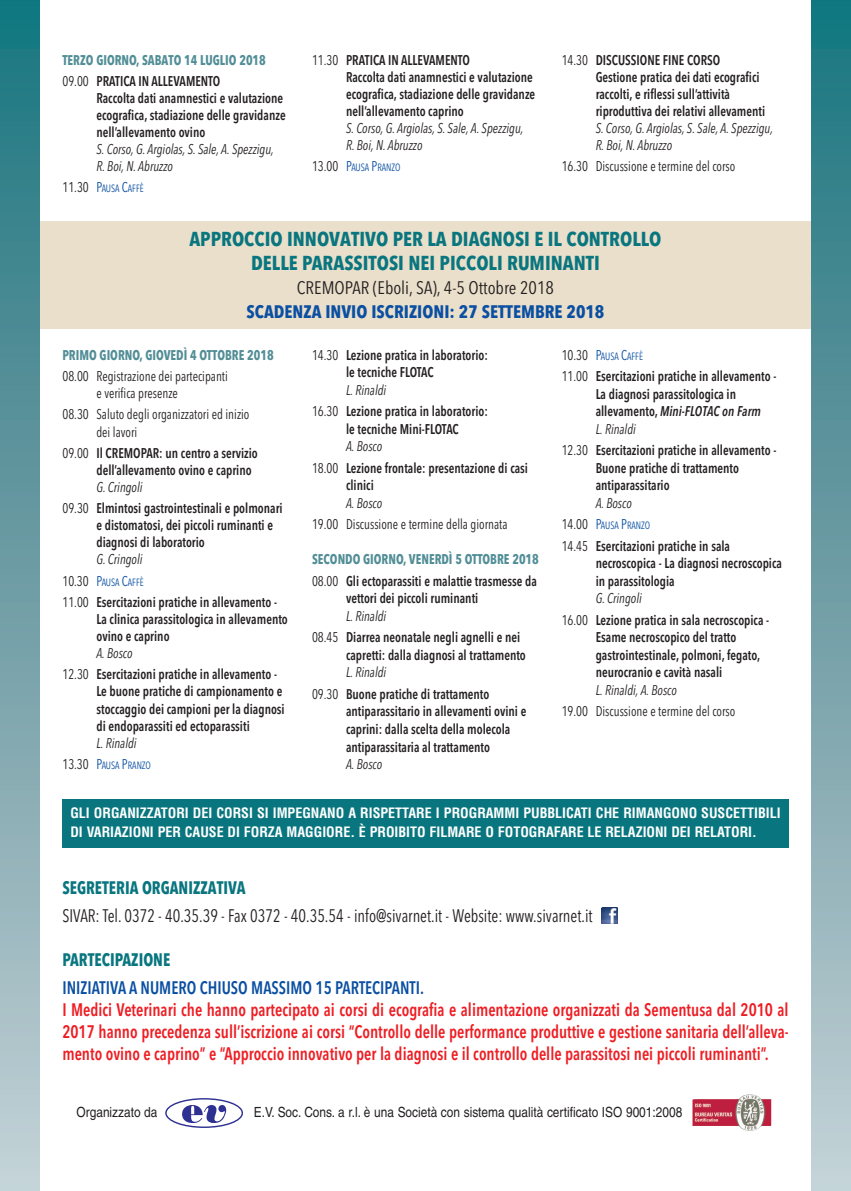
<style>
.page{position:relative;width:851px;height:1191px;background:#fff}
.page>*{position:absolute;margin:0;border:0;box-sizing:border-box;transform-origin:0 0}
.t1{font:700 20px/24px "Avenir Next Condensed";color:#09767f;text-align:center}
.t2{font:600 18px/22px "Avenir Next Condensed";color:#ee1d23;text-align:justify;scale:.9 1}
.t3{font:18px "Avenir Next Condensed";color:#231f20;scale:.9 1}
.t4{font:600 18px "Avenir Next Condensed";color:#0a4fa2;scale:.9 1}
.t5{font:700 18px "Avenir Next Condensed";color:#0a4fa2}
.t6{font:700 18px "Avenir Next Condensed";color:#09767f;scale:.9 1}
.t7{font:18px "Avenir Next Condensed";color:#231f20}
.t8{font:600 14px/17.6px "Avenir Next Condensed";color:#231f20;scale:.9 1}
.t9{font:italic 14px/17px "Avenir Next Condensed";color:#231f20;scale:.9 1}
.t10{font:14px/17.2px "Avenir Next Condensed";color:#231f20;scale:.9 1}
.t11{font:700 condensed 14px/19px "Helvetica";color:#fff}
.t12{font:700 14px/21px "Avenir Next Condensed";color:#528e97;scale:.9 1}
.t13{font:14px "Helvetica";color:#231f20;scale:.85 1}
.t14{font:10.4px "Avenir Next Condensed";color:#0a4fa2;scale:.9 1}
.s1{font-weight:400;color:#231f20}
.s2{font-weight:600;color:#231f20}
.s3{font-size:14px;color:#231f20}
.s4{font-size:14px}
.s5{font-weight:400}
.s6{font-weight:400;font-style:italic}
.s7{font-weight:700;color:#528e97}
.s8{font-style:italic}
</style>
<div class="page">
<div style="left:40px;top:221px;width:771px;height:108px;background:#eadfca"></div>
<svg style="left:166px;top:1098px;width:76px;height:29px"></svg>
<div style="left:165px;top:1098px;width:78px;height:30px;border:1px solid #2e3092;border-radius:50%"></div>
<svg style="left:182px;top:1105px;width:44px;height:18px"></svg>
<img style="left:692px;top:1094px;width:79px;height:36px">
<img style="left:601px;top:907px;width:16px;height:16px">
<div style="left:0;top:0;width:40px;height:1191px;background:linear-gradient(to bottom,#1a727c,#c6cfd4)"></div>
<div style="left:811px;top:0;width:39px;height:1191px;background:linear-gradient(to bottom,#1a727c,#c6cfd4)"></div>
<div style="left:62px;top:799px;width:726px;height:49px;background:#09767f"></div>
<p class="t12" style="left:62px;top:50px;width:227px">TERZO GIORNO, SABATO 14 LUGLIO 2018<br><span class="s1">09.00</span> <span class="s2">PRATICA IN ALLEVAMENTO</span></p>
<p class="t8" style="left:96px;top:91px;width:212px;line-height:17px">Raccolta dati anamnestici e valutazione ecografica, stadiazione delle gravidanze nell’allevamento ovino</p>
<p class="t9" style="left:96px;top:142px;width:199px">S. Corso, G. Argiolas, S. Sale, A. Spezzigu,<br>R. Boi, N. Abruzzo</p>
<p class="t14" style="left:62px;top:184px;width:92px"><span class="s3">11.30</span> <span class="s4">P</span>AUSA <span class="s4">C</span>AFFÈ</p>
<p class="t8" style="left:346px;top:53px;width:212px;line-height:17px;text-indent:-34px"><span class="s5">11.30</span> PRATICA IN ALLEVAMENTO<br>Raccolta dati anamnestici e valutazione ecografica, stadiazione delle gravidanze nell’allevamento caprino</p>
<p class="t9" style="left:346px;top:121px;width:199px">S. Corso, G. Argiolas, S. Sale, A. Spezzigu,<br>R. Boi, N. Abruzzo</p>
<p class="t14" style="left:312px;top:163px;width:100px"><span class="s3">13.00</span> <span class="s4">P</span>AUSA <span class="s4">P</span>RANZO</p>
<p class="t8" style="left:595px;top:53px;width:190px;line-height:17px;text-indent:-34px"><span class="s5">14.30</span> DISCUSSIONE FINE CORSO Gestione pratica dei dati ecografici raccolti, e riflessi sull’attività riproduttiva dei relativi allevamenti</p>
<p class="t9" style="left:595px;top:121px;width:199px">S. Corso, G. Argiolas, S. Sale, A. Spezzigu,<br>R. Boi, N. Abruzzo</p>
<p class="t10" style="left:561px;top:159px;width:194px">16.30 Discussione e termine del corso</p>
<h1 class="t1" style="left:189px;top:227px;width:473px">APPROCCIO INNOVATIVO PER LA DIAGNOSI E IL CONTROLLO<br>DELLE PARASSITOSI NEI PICCOLI RUMINANTI</h1>
<p class="t7" style="left:297px;top:280px;width:258px">CREMOPAR (Eboli, SA), 4-5 Ottobre 2018</p>
<p class="t5" style="left:246px;top:301px;width:359px">SCADENZA INVIO ISCRIZIONI: 27 SETTEMBRE 2018</p>
<p class="t12" style="left:62px;top:344px;width:236px">PRIMO GIORNO, GIOVEDÌ 4 OTTOBRE 2018</p>
<p class="t10" style="left:96px;top:369px;width:147px;text-indent:-34px">08.00 Registrazione dei partecipanti e verifica presenze</p>
<p class="t10" style="left:96px;top:407px;width:171px;text-indent:-34px">08.30 Saluto degli organizzatori ed inizio dei lavori</p>
<p class="t8" style="left:96px;top:445px;width:181px;text-indent:-34px"><span class="s5">09.00</span> Il CREMOPAR: un centro a servizio dell’allevamento ovino e caprino</p>
<p class="t8" style="left:62px;top:478px;width:246px;line-height:21.2px;text-indent:34px"><span class="s6">G. Cringoli<br></span><span class="s5">09.30</span> Elmintosi gastrointestinali e polmonari</p>
<p class="t8" style="left:96px;top:518px;width:198px">e distomatosi, dei piccoli ruminanti e diagnosi di laboratorio</p>
<p class="t9" style="left:96px;top:552px;width:53px">G. Cringoli</p>
<p class="t14" style="left:62px;top:578px;width:92px"><span class="s3">10.30</span> <span class="s4">P</span>AUSA <span class="s4">C</span>AFFÈ</p>
<p class="t8" style="left:96px;top:594px;width:214px;text-indent:-34px"><span class="s5">11.00</span> Esercitazioni pratiche in allevamento -<br>La clinica parassitologica in allevamento ovino e caprino</p>
<p class="t8" style="left:62px;top:644px;width:240px;line-height:21.2px;text-indent:34px"><span class="s6">A. Bosco<br></span><span class="s5">12.30</span> Esercitazioni pratiche in allevamento -</p>
<p class="t8" style="left:96px;top:684px;width:211px">Le buone pratiche di campionamento e stoccaggio dei campioni per la diagnosi di endoparassiti ed ectoparassiti</p>
<p class="t9" style="left:96px;top:736px;width:46px">L. Rinaldi</p>
<p class="t14" style="left:62px;top:761px;width:100px"><span class="s3">13.30</span> <span class="s4">P</span>AUSA <span class="s4">P</span>RANZO</p>
<p class="t8" style="left:346px;top:347px;width:159px;text-indent:-34px"><span class="s5">14.30</span> Lezione pratica in laboratorio: le tecniche FLOTAC</p>
<p class="t8" style="left:312px;top:381px;width:197px;line-height:21.4px;text-indent:34px"><span class="s6">L. Rinaldi<br></span><span class="s5">16.30</span> Lezione pratica in laboratorio:</p>
<p class="t8" style="left:346px;top:421px;width:127px">le tecniche Mini-FLOTAC</p>
<p class="t8" style="left:312px;top:437px;width:241px;line-height:21.4px;text-indent:34px"><span class="s6">A. Bosco<br></span><span class="s5">18.00</span> Lezione frontale: presentazione di casi</p>
<p class="t8" style="left:346px;top:478px;width:32px">clinici</p>
<p class="t9" style="left:346px;top:496px;width:42px">A. Bosco</p>
<p class="t10" style="left:312px;top:517px;width:219px">19.00 Discussione e termine della giornata</p>
<p class="t8" style="left:312px;top:550px;width:253px;line-height:21.4px"><span class="s7">SECONDO GIORNO, VENERDÌ 5 OTTOBRE 2018<br></span><span class="s5">08.00</span> Gli ectoparassiti e malattie trasmesse da</p>
<p class="t8" style="left:346px;top:591px;width:148px">vettori dei piccoli ruminanti</p>
<p class="t8" style="left:312px;top:606px;width:233px;line-height:21.4px;text-indent:34px"><span class="s6">L. Rinaldi<br></span><span class="s5">08.45</span> Diarrea neonatale negli agnelli e nei</p>
<p class="t8" style="left:346px;top:647px;width:201px">capretti: dalla diagnosi al trattamento</p>
<p class="t8" style="left:312px;top:663px;width:198px;line-height:21.4px;text-indent:34px"><span class="s6">L. Rinaldi<br></span><span class="s5">09.30</span> Buone pratiche di trattamento</p>
<p class="t8" style="left:346px;top:704px;width:202px">antiparassitario in allevamenti ovini e caprini: dalla scelta della molecola antiparassitaria al trattamento</p>
<p class="t9" style="left:346px;top:757px;width:42px">A. Bosco</p>
<p class="t14" style="left:561px;top:352px;width:92px"><span class="s3">10.30</span> <span class="s4">P</span>AUSA <span class="s4">C</span>AFFÈ</p>
<p class="t8" style="left:595px;top:369px;width:202px;text-indent:-34px"><span class="s5">11.00</span> Esercitazioni pratiche in allevamento -<br>La diagnosi parassitologica in allevamento, <span class="s8">Mini-FLOTAC on Farm<br></span><span class="s6">L. Rinaldi</span></p>
<p class="t8" style="left:595px;top:443px;width:202px;text-indent:-34px"><span class="s5">12.30</span> Esercitazioni pratiche in allevamento -<br>Buone pratiche di trattamento antiparassitario</p>
<p class="t9" style="left:595px;top:496px;width:42px">A. Bosco</p>
<p class="t14" style="left:561px;top:521px;width:100px"><span class="s3">14.00</span> <span class="s4">P</span>AUSA <span class="s4">P</span>RANZO</p>
<p class="t8" style="left:595px;top:538px;width:208px;text-indent:-34px"><span class="s5">14.45</span> Esercitazioni pratiche in sala necroscopica - La diagnosi necroscopica in parassitologia</p>
<p class="t8" style="left:561px;top:589px;width:232px;line-height:21.4px;text-indent:34px"><span class="s6">G. Cringoli<br></span><span class="s5">16.00</span> Lezione pratica in sala necroscopica -</p>
<p class="t8" style="left:595px;top:630px;width:184px">Esame necroscopico del tratto gastrointestinale, polmoni, fegato, neurocranio e cavità nasali</p>
<p class="t9" style="left:595px;top:683px;width:92px">L. Rinaldi, A. Bosco</p>
<p class="t10" style="left:561px;top:704px;width:194px">19.00 Discussione e termine del corso</p>
<p class="t11" style="left:70px;top:804px;width:711px">GLI ORGANIZZATORI DEI CORSI SI IMPEGNANO A RISPETTARE I PROGRAMMI PUBBLICATI CHE RIMANGONO SUSCETTIBILI<br>DI VARIAZIONI PER CAUSE DI FORZA MAGGIORE. È PROIBITO FILMARE O FOTOGRAFARE LE RELAZIONI DEI RELATORI.</p>
<p class="t6" style="left:62px;top:877px;width:205px">SEGRETERIA ORGANIZZATIVA</p>
<p class="t3" style="left:62px;top:908px;width:590px">SIVAR: Tel. 0372 - 40.35.39 - Fax 0372 - 40.35.54 - info@sivarnet.it - Website: www.sivarnet.it</p>
<p class="t6" style="left:62px;top:949px;width:121px">PARTECIPAZIONE</p>
<p class="t4" style="left:62px;top:980px;width:403px">INIZIATIVA A NUMERO CHIUSO MASSIMO 15 PARTECIPANTI.</p>
<p class="t2" style="left:62px;top:1000px;width:808px">I Medici Veterinari che hanno partecipato ai corsi di ecografia e alimentazione organizzati da Sementusa dal 2010 al 2017 hanno precedenza sull’iscrizione ai corsi “Controllo delle performance produttive e gestione sanitaria dell’alleva&shy;mento ovino e caprino” e “Approccio innovativo per la diagnosi e il controllo delle parassitosi nei piccoli ruminanti”.</p>
<p class="t13" style="left:77px;top:1106px;width:97px">Organizzato da</p>
<p class="t13" style="left:254px;top:1106px;width:505px">E.V. Soc. Cons. a r.l. è una Società con sistema qualità certificato ISO 9001:2008</p>
</div>
